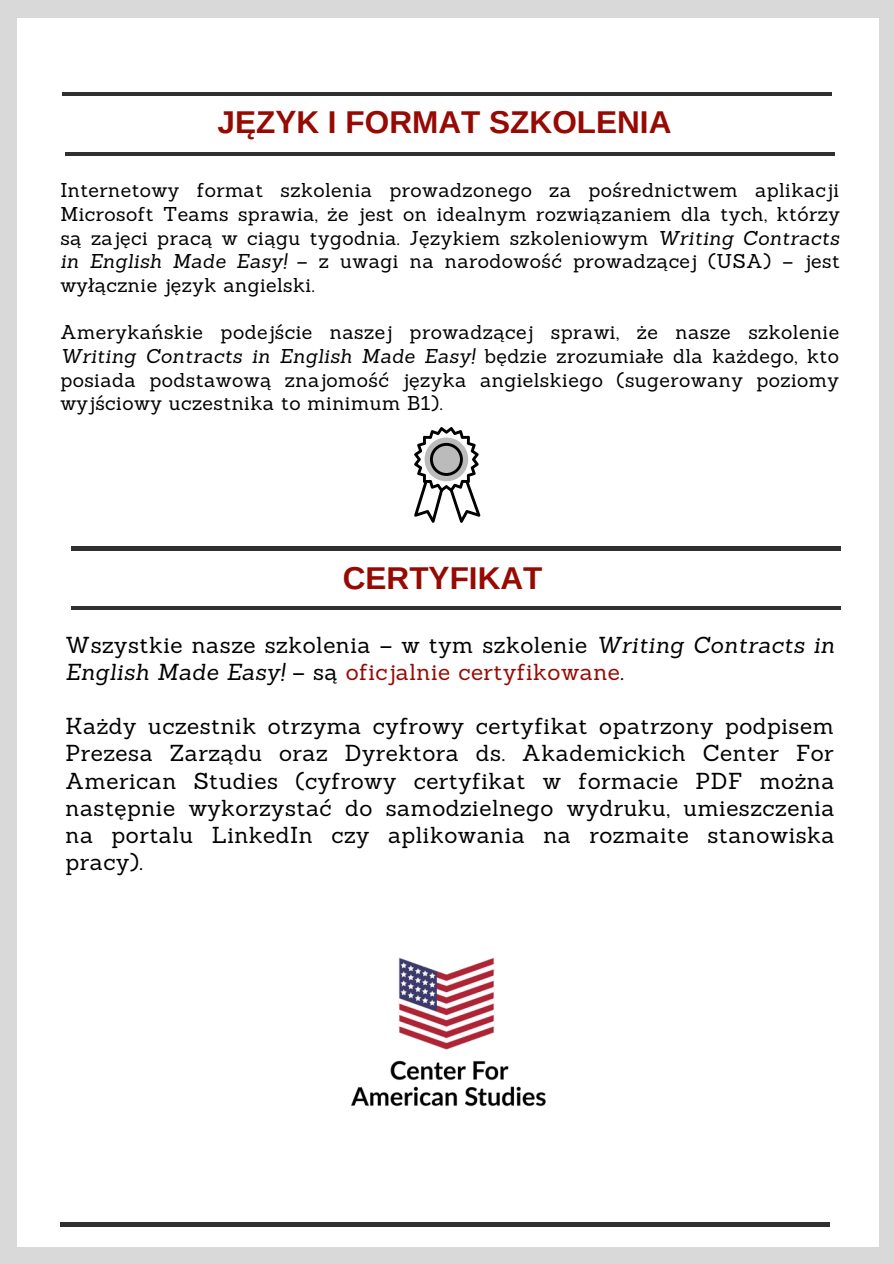
<style>
.page{position:relative;width:894px;height:1264px;background:#fff}
.page>*{position:absolute;margin:0;border:0;box-sizing:border-box;transform-origin:0 0}
.t1{font:700 31.5px "Arimo";color:#960a03}
.t2{font:22.5px/27px "Sanchez";letter-spacing:.02em;color:#000}
.t3{font:19.5px/23.7px "Sanchez";letter-spacing:.02em;color:#000;text-align:justify}
.s1{font-style:italic}
.s2{color:#960a03}
</style>
<div class="page">
<div style="left:0;top:0;width:893px;height:1263px;background:#d9d9d9"></div>
<div style="left:18px;top:18px;width:860px;height:1228px;background:#fff"></div>
<hr style="left:62px;top:93px;width:769px;height:3px;background:#303030">
<hr style="left:66px;top:152px;width:769px;height:4px;background:#303030">
<svg style="left:414px;top:427px;width:66px;height:96px"></svg>
<hr style="left:71px;top:546px;width:769px;height:4px;background:#303030">
<hr style="left:71px;top:606px;width:769px;height:4px;background:#303030">
<hr style="left:60px;top:1222px;width:769px;height:3px;background:#303030">
<img style="left:351px;top:957px;width:195px;height:150px">
<h1 class="t1" style="left:217px;top:105px;width:455px">JĘZYK I FORMAT SZKOLENIA</h1>
<p class="t3" style="left:60px;top:178px;width:780px">Internetowy format szkolenia prowadzonego za pośrednictwem aplikacji Microsoft Teams sprawia, że jest on idealnym rozwiązaniem dla tych, którzy są zajęci pracą w ciągu tygodnia. Językiem szkoleniowym <span class="s1">Writing Contracts in English Made Easy!</span> – z uwagi na narodowość prowadzącej (USA) – jest wyłącznie język angielski.</p>
<p class="t3" style="left:60px;top:320px;width:780px">Amerykańskie podejście naszej prowadzącej sprawi, że nasze szkolenie <span class="s1">Writing Contracts in English Made Easy!</span> będzie zrozumiałe dla każdego, kto posiada podstawową znajomość języka angielskiego (sugerowany poziomy wyjściowy uczestnika to minimum B1).</p>
<h1 class="t1" style="left:342px;top:560px;width:201px">CERTYFIKAT</h1>
<p class="t2" style="left:65px;top:631px;width:770px">Wszystkie nasze szkolenia – w tym szkolenie <span class="s1">Writing Contracts in<br>English Made Easy!</span> – są <span class="s2">oficjalnie certyfikowane</span>.</p>
<p class="t2" style="left:65px;top:712px;width:770px;text-align:justify">Każdy uczestnik otrzyma cyfrowy certyfikat opatrzony podpisem Prezesa Zarządu oraz Dyrektora ds. Akademickich Center For American Studies (cyfrowy certyfikat w formacie PDF można następnie wykorzystać do samodzielnego wydruku, umieszczenia na portalu LinkedIn czy aplikowania na rozmaite stanowiska pracy).</p>
</div>
